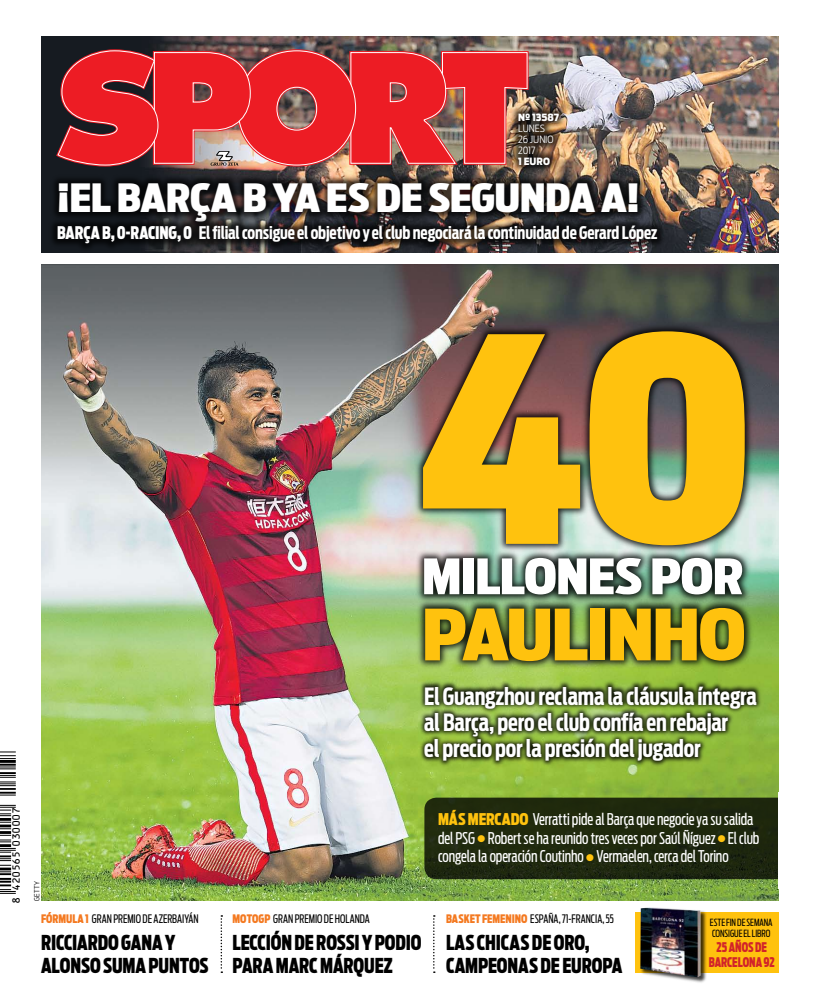
<style>
.page{position:relative;width:820px;height:1007px;background:#fff}
.page>*{position:absolute;margin:0;border:0;box-sizing:border-box;transform-origin:0 0}
.t1{font:900 282.8px "Antenna Extra Cond";color:#ffc20e;scale:1.16 1}
.t2{font:900 69.8px "Antenna Extra Cond";letter-spacing:-.025em;color:#ffc20e;scale:1.21 1}
.t3{font:900 48.3px "Antenna Extra Cond";letter-spacing:-.015em;color:#fff;scale:1.21 1}
.t4{font:900 38.6px "Antenna Extra Cond";letter-spacing:-.01em;color:#fff;scale:1.2 1}
.t5{font:700 23.6px/26.2px "Antenna Extra Cond";letter-spacing:-.01em;color:#fff}
.t6{font:900 20.4px/22.5px "Antenna Extra Cond";letter-spacing:-.005em;color:#000;scale:.94 1}
.t7{font:700 17.3px "Antenna Extra Cond";letter-spacing:-.005em;color:#fff}
.t8{font:900 17.3px "Antenna Extra Cond";color:#fff;scale:.95 1}
.t9{font:16px/18.9px "Antenna Extra Cond";letter-spacing:-.01em;color:#fff}
.t10{font:900 16px "Antenna Extra Cond";color:#ffc20e}
.t11{font:900 13.2px/14.3px "Antenna Extra Cond";color:#d2232a;scale:.88 1}
.t12{font:11.7px "Antenna Extra Cond";color:#000}
.t13{font:900 11.7px "Antenna Extra Cond";color:#f47920}
.t14{font:10px "Film Bars 004";letter-spacing:-.065em;color:#000}
.t15{font:9.9px/10.7px "Antenna Extra Cond";letter-spacing:-.005em;color:#000}
.t16{font:300 9.9px/11px "Antenna Cond";letter-spacing:-.01em;color:#fff}
.t17{font:900 9.9px "Antenna Cond";color:#fff}
.t18{font:300 7px "Antenna Cond";color:#000}
.s1{font-weight:900}
.s2{font-weight:900;color:#f47920}
.s3{color:#ffc20e}
</style>
<div class="page">
<img style="left:41px;top:36px;width:737px;height:216px">
<svg style="left:0;top:804px;width:16px;height:89px"></svg>
<svg style="left:0;top:751px;width:16px;height:44px"></svg>
<img style="left:41px;top:264px;width:737px;height:636px">
<div style="left:508px;top:103px;width:60px;height:72px;background:#000;opacity:.75"></div>
<img style="left:54px;top:48px;width:475px;height:120px">
<svg style="left:220px;top:915px;width:2px;height:57px"></svg>
<div style="left:635px;top:912px;width:143px;height:60px;background:#ffc20e"></div>
<svg style="left:433px;top:915px;width:1px;height:57px"></svg>
<div style="left:639px;top:906px;width:67px;height:77px;background:#000;opacity:.75"></div>
<img style="left:640px;top:907px;width:60px;height:70px">
<div style="left:49px;top:173px;width:598px;height:58px;background:#000;opacity:.75"></div>
<div style="left:48px;top:216px;width:618px;height:37px;background:#000;opacity:.75"></div>
<div style="left:413px;top:321px;width:341px;height:233px;background:#000;opacity:.85"></div>
<div style="left:414px;top:548px;width:337px;height:56px;background:#000;opacity:.85"></div>
<div style="left:415px;top:597px;width:338px;height:73px;background:#000;opacity:.85"></div>
<div style="left:418px;top:680px;width:344px;height:87px;background:#000;opacity:.85"></div>
<div style="left:424px;top:797px;width:366px;height:82px;background:#1f280d;border-radius:12px"></div>
<div style="left:778px;top:792px;width:16px;height:96px;background:#fff"></div>
<p class="t17" style="left:518px;top:111px;width:42px">Nº 13587</p>
<p class="t16" style="left:518px;top:122px;width:37px">LUNES<br>26 JUNIO<br>2017</p>
<p class="t17" style="left:518px;top:155px;width:33px">1 EURO</p>
<h3 class="t4" style="left:56px;top:175px;width:488px">¡EL BARÇA B YA ES DE SEGUNDA A!</h3>
<p class="t8" style="left:57px;top:223px;width:19px">BARÇA</p>
<p class="t8" style="left:102px;top:223px;width:39px">B, 0-RACING</p>
<p class="t7" style="left:177px;top:223px;width:481px"><span class="s1">, 0</span> El filial consigue el objetivo y el club negociará la continuidad de Gerard López</p>
<p class="t14" style="left:11px;top:903px;width:99px;rotate:-90deg">8 420565 030007</p>
<p class="t18" style="left:33px;top:900px;width:21px;rotate:-90deg">GETTY</p>
<p class="t13" style="left:41px;top:911px;width:19px">FÓRMULA</p>
<p class="t12" style="left:85px;top:912px;width:115px"><span class="s2">1</span> GRAN PREMIO DE AZERBAIYÁN</p>
<p class="t6" style="left:41px;top:931px;width:180px">RICCIARDO GANA Y<br>ALONSO SUMA PUNTOS</p>
<h1 class="t1" style="left:416px;top:272px;width:294px">40</h1>
<h3 class="t3" style="left:421px;top:547px;width:267px">MILLONES POR</h3>
<h2 class="t2" style="left:421px;top:593px;width:269px">PAULINHO</h2>
<h3 class="t5" style="left:424px;top:683px;width:334px">El Guangzhou reclama la cláusula íntegra al Barça, pero el club confía en rebajar<br>el precio por la presión del jugador</h3>
<p class="t10" style="left:438px;top:809px;width:10px">MÁS</p>
<p class="t10" style="left:467px;top:809px;width:28px">MERCADO</p>
<p class="t9" style="left:438px;top:809px;width:323px;text-indent:95px">Verratti pide al Barça que negocie ya su salida del PSG <span class="s3">●</span> Robert se ha reunido tres veces por Saúl Ñíguez <span class="s3">●</span> El club congela la operación Coutinho <span class="s3">●</span> Vermaelen, cerca del Torino</p>
<p class="t13" style="left:232px;top:911px;width:8px">MOTOGP</p>
<p class="t12" style="left:273px;top:912px;width:98px">GRAN PREMIO DE HOLANDA</p>
<p class="t6" style="left:232px;top:931px;width:202px">LECCIÓN DE ROSSI Y PODIO<br>PARA MARC MÁRQUEZ</p>
<p class="t12" style="left:446px;top:912px;width:135px"><span class="s2">BASKET FEMENINO</span> españa, 71-francia</p>
<p class="t12" style="left:602px;top:912px;width:13px">, 55</p>
<p class="t6" style="left:446px;top:931px;width:189px">LAS CHICAS DE ORO,<br>CAMPEONAS DE EUROPA</p>
<p class="t15" style="left:709px;top:916px;width:64px">ESTe fin de SEMANA<br>CONSIGUE EL LIBRO</p>
<p class="t11" style="left:708px;top:940px;width:68px;text-indent:8px">25 AÑOS DE<br>BARCELONA</p>
<p class="t11" style="left:763px;top:954px;width:14px">92</p>
</div>
